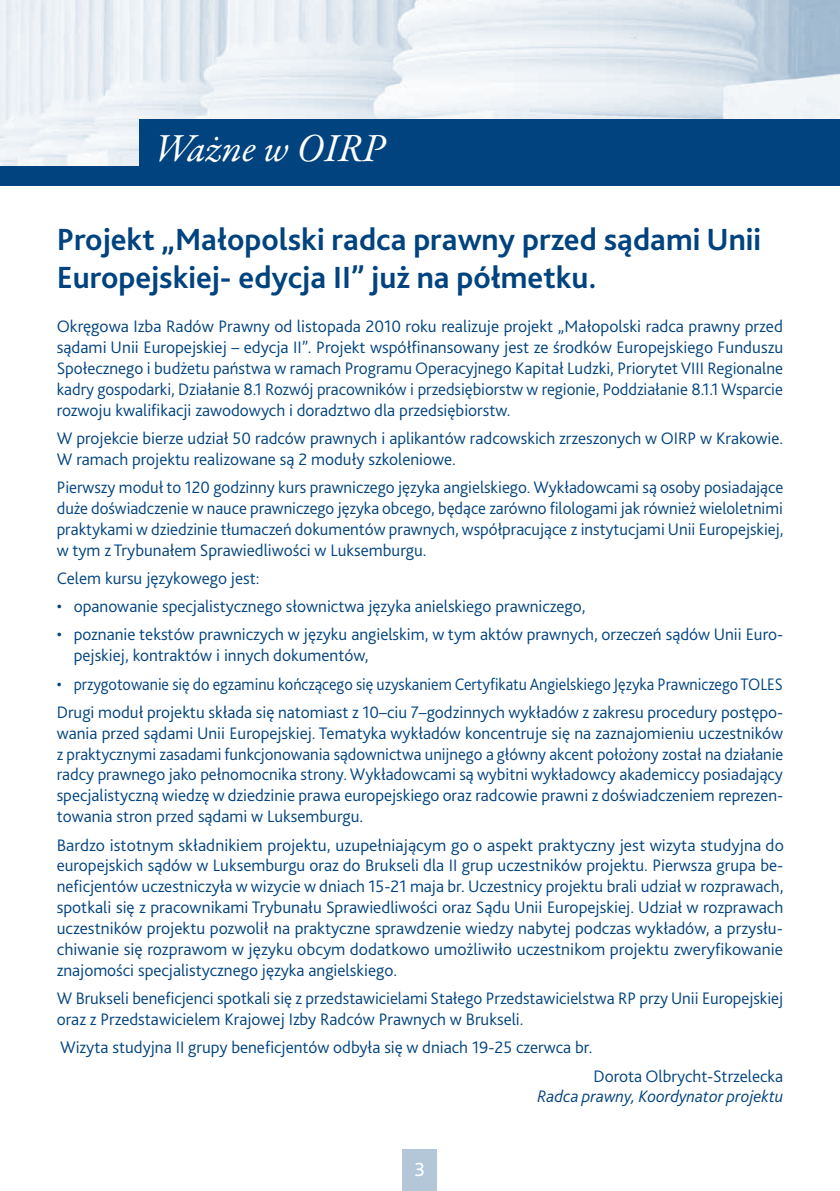
<style>
.page{position:relative;width:840px;height:1191px;background:#fff}
.page>*{position:absolute;margin:0;border:0;box-sizing:border-box;transform-origin:0 0}
.t1{font:italic 40px "Garamond Premr Pro";letter-spacing:-.005em;color:#fff}
.t2{font:700 32px/38.4px "Bliss 2";color:#00437e}
.t3{font:20px "Bliss 2";color:#fff}
.t4{font:300 17.4px/20.8px "Bliss 2";color:#00437e;text-align:justify}
.t5{font:300 17.4px/28.2px "Bliss 2";color:#00437e;scale:.96 1}
.t6{font:italic 300 17.4px "Bliss 2";color:#00437e}
</style>
<div class="page">
<img style="left:0;top:0;width:839px;height:166px">
<div style="left:403px;top:1149px;width:34px;height:42px;background:#b3c7d8"></div>
<div style="left:139px;top:119px;width:700px;height:53px;background:#00437e"></div>
<div style="left:0;top:166px;width:839px;height:20px;background:#00437e"></div>
<h1 class="t1" style="left:155px;top:123px;width:231px">Ważne w OIRP</h1>
<h2 class="t2" style="left:57px;top:219px;width:705px">Projekt „Małopolski radca prawny przed sądami Unii<br>Europejskiej- edycja II” już na półmetku.</h2>
<p class="t4" style="left:57px;top:315px;width:727px">Okręgowa Izba Radów Prawny od listopada 2010 roku realizuje projekt „Małopolski radca prawny przed sądami Unii Europejskiej – edycja II”. Projekt współfinansowany jest ze środków Europejskiego Funduszu Społecznego i budżetu państwa w ramach Programu Operacyjnego Kapitał Ludzki, Priorytet VIII Regionalne kadry gospodarki, Działanie 8.1 Rozwój pracowników i przedsiębiorstw w regionie, Poddziałanie 8.1.1 Wsparcie rozwoju kwalifikacji zawodowych i doradztwo dla przedsiębiorstw.</p>
<p class="t4" style="left:57px;top:427px;width:727px">W projekcie bierze udział 50 radców prawnych i aplikantów radcowskich zrzeszonych w OIRP w Krakowie.<br>W ramach projektu realizowane są 2 moduły szkoleniowe.</p>
<p class="t4" style="left:57px;top:476px;width:727px">Pierwszy moduł to 120 godzinny kurs prawniczego języka angielskiego. Wykładowcami są osoby posiadające duże doświadczenie w nauce prawniczego języka obcego, będące zarówno filologami jak również wieloletnimi praktykami w dziedzinie tłumaczeń dokumentów prawnych, współpracujące z instytucjami Unii Europejskiej, w tym z Trybunałem Sprawiedliwości w Luksemburgu.</p>
<p class="t4" style="left:57px;top:567px;width:204px">Celem kursu językowego jest:</p>
<p class="t4" style="left:57px;top:595px;width:530px">• opanowanie specjalistycznego słownictwa języka anielskiego prawniczego,</p>
<p class="t4" style="left:74px;top:624px;width:710px;text-indent:-17px">• poznanie tekstów prawniczych w języku angielskim, w tym aktów prawnych, orzeczeń sądów Unii Euro&shy;pejskiej, kontraktów i innych dokumentów,</p>
<p class="t5" style="left:57px;top:669px;width:758px">• przygotowanie się do egzaminu kończącego się uzyskaniem Certyfikatu Angielskiego Języka Prawniczego TOLES<br>Drugi moduł projektu składa się natomiast z 10–ciu 7–godzinnych wykładów z zakresu procedury postępo-</p>
<p class="t4" style="left:57px;top:722px;width:727px">wania przed sądami Unii Europejskiej. Tematyka wykładów koncentruje się na zaznajomieniu uczestników z praktycznymi zasadami funkcjonowania sądownictwa unijnego a główny akcent położony został na działanie radcy prawnego jako pełnomocnika strony. Wykładowcami są wybitni wykładowcy akademiccy posiadający specjalistyczną wiedzę w dziedzinie prawa europejskiego oraz radcowie prawni z doświadczeniem reprezen&shy;towania stron przed sądami w Luksemburgu.</p>
<p class="t4" style="left:57px;top:834px;width:728px">Bardzo istotnym składnikiem projektu, uzupełniającym go o aspekt praktyczny jest wizyta studyjna do europejskich sądów w Luksemburgu oraz do Brukseli dla II grup uczestników projektu. Pierwsza grupa be&shy;neficjentów uczestniczyła w wizycie w dniach 15-21 maja br. Uczestnicy projektu brali udział w rozprawach, spotkali się z pracownikami Trybunału Sprawiedliwości oraz Sądu Unii Europejskiej. Udział w rozprawach uczestników projektu pozwolił na praktyczne sprawdzenie wiedzy nabytej podczas wykładów, a przysłu&shy;chiwanie się rozprawom w języku obcym dodatkowo umożliwiło uczestnikom projektu zweryfikowanie znajomości specjalistycznego języka angielskiego.</p>
<p class="t4" style="left:57px;top:987px;width:727px">W Brukseli beneficjenci spotkali się z przedstawicielami Stałego Przedstawicielstwa RP przy Unii Europejskiej oraz z Przedstawicielem Krajowej Izby Radców Prawnych w Brukseli.</p>
<p class="t4" style="left:60px;top:1036px;width:533px">Wizyta studyjna II grupy beneficjentów odbyła się w dniach 19-25 czerwca br.</p>
<p class="t4" style="left:593px;top:1065px;width:191px">Dorota Olbrycht-Strzelecka</p>
<p class="t6" style="left:537px;top:1085px;width:247px">Radca prawny, Koordynator projektu</p>
<p class="t3" style="left:414px;top:1156px;width:12px">3</p>
</div>
